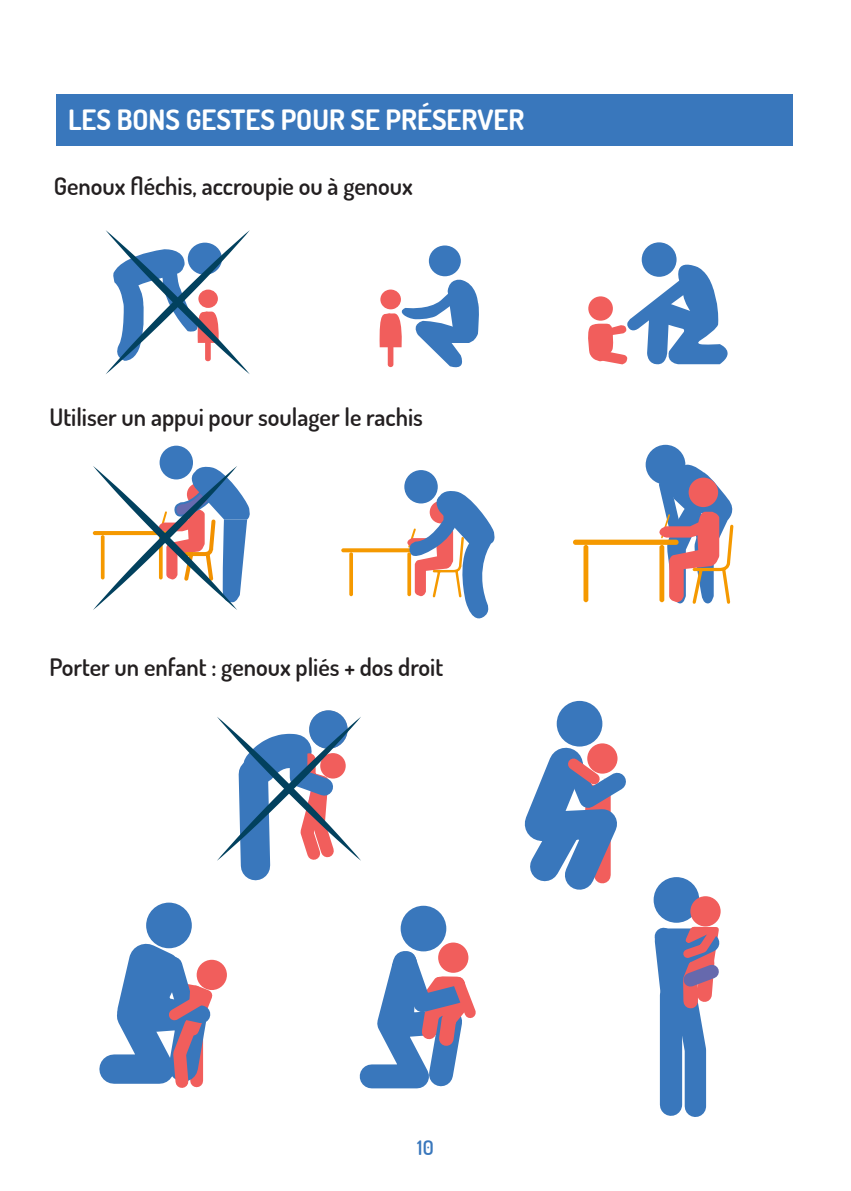
<style>
.page{position:relative;width:851px;height:1191px;background:#fff}
.page>*{position:absolute;margin:0;border:0;box-sizing:border-box;transform-origin:0 0}
.t1{font:700 28px "Dosis";color:#fff}
.t2{font:600 24px "Dosis";color:#231f20}
.t3{font:600 20px "Dosis";color:#3977bc}
</style>
<div class="page">
<div style="left:57px;top:94px;width:735px;height:51px;background:#3977bc"></div>
<svg style="left:106px;top:230px;width:144px;height:144px"></svg>
<div style="left:429px;top:245px;width:32px;height:31px;background:#3977bc;border-radius:50%"></div>
<svg style="left:379px;top:279px;width:100px;height:89px"></svg>
<div style="left:641px;top:242px;width:35px;height:35px;background:#3977bc;border-radius:50%"></div>
<svg style="left:588px;top:258px;width:140px;height:107px"></svg>
<svg style="left:93px;top:445px;width:157px;height:165px"></svg>
<div style="left:645px;top:445px;width:40px;height:39px;background:#3977bc;border-radius:50%"></div>
<div style="left:573px;top:539px;width:105px;height:6px;background:#f59900;border-radius:3px"></div>
<div style="left:583px;top:545px;width:5px;height:57px;background:#f59900;border-radius:2px"></div>
<svg style="left:658px;top:464px;width:76px;height:140px"></svg>
<svg style="left:341px;top:548px;width:81px;height:4px"></svg>
<svg style="left:349px;top:552px;width:4px;height:44px"></svg>
<div style="left:404px;top:470px;width:33px;height:33px;background:#3977bc;border-radius:50%"></div>
<svg style="left:406px;top:489px;width:89px;height:130px"></svg>
<div style="left:309px;top:710px;width:38px;height:39px;background:#3977bc;border-radius:50%"></div>
<svg style="left:217px;top:716px;width:144px;height:165px"></svg>
<div style="left:556px;top:701px;width:46px;height:45px;background:#3977bc;border-radius:50%"></div>
<div style="left:146px;top:902px;width:46px;height:46px;background:#3977bc;border-radius:50%"></div>
<svg style="left:99px;top:911px;width:128px;height:177px"></svg>
<svg style="left:347px;top:723px;width:110px;height:366px"></svg>
<svg style="left:385px;top:937px;width:91px;height:118px"></svg>
<svg style="left:524px;top:720px;width:197px;height:397px"></svg>
<p class="t1" style="left:68px;top:110px;width:457px">LES BONS GESTES POUR SE PRÉSERVER</p>
<p class="t2" style="left:54px;top:169px;width:360px">Genoux fléchis, accroupie ou à genoux</p>
<p class="t2" style="left:49px;top:407px;width:375px">Utiliser un appui pour soulager le rachis</p>
<p class="t2" style="left:49px;top:658px;width:395px">Porter un enfant : genoux pliés + dos droit</p>
<p class="t3" style="left:417px;top:1140px;width:18px">10</p>
</div>
